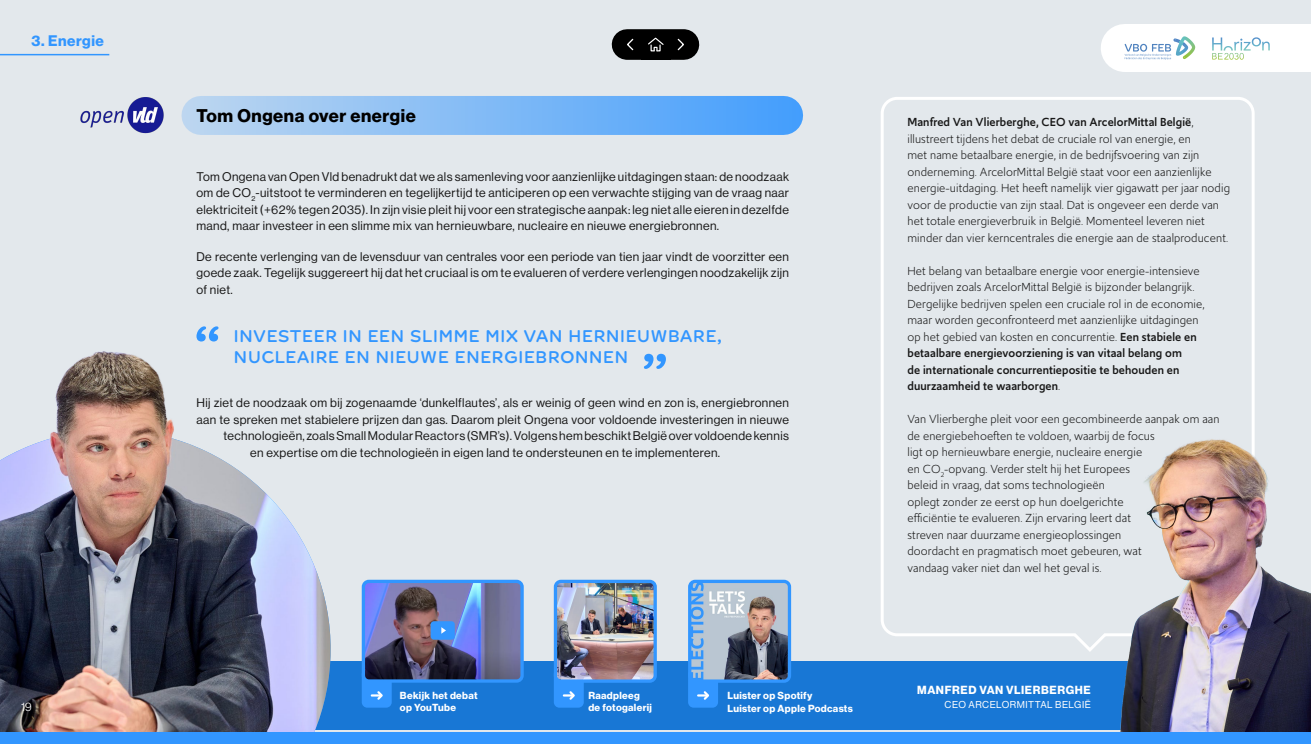
<style>
.page{position:relative;width:1311px;height:744px;background:#e3e8ec}
.page>*{position:absolute;margin:0;border:0;box-sizing:border-box;transform-origin:0 0}
.t1{font:500 18px/21px "Farm New";letter-spacing:.01em;color:#3296ff}
.t2{font:18px "N Haas Grotesk DS Pro 75 Bd";letter-spacing:.03em;color:#000}
.t3{font:15px "N Haas Grotesk DS Pro 75 Bd";letter-spacing:.035em;color:#3296ff}
.t4{font:12.3px/16.5px "Upgrade";letter-spacing:.01em;color:#171717}
.t5{font:12.3px/16.5px "N Haas Grotesk DS Pro 55 Rg";letter-spacing:.03em;color:#171717;text-align:justify}
.t6{font:12px "N Haas Grotesk DS Pro 45 Lt";color:#fff}
.t7{font:11.52px "N Haas Grotesk DS Pro 75 Bd";letter-spacing:.055em;color:#fff}
.t8{font:10.05px/11.5px "N Haas Grotesk DS Pro 75 Bd";letter-spacing:.03em;color:#fff}
.t9{font:9.81px "N Haas Grotesk DS Pro 55 Rg";letter-spacing:.05em;color:#fff}
.s1{font-weight:500}
</style>
<div class="page">
<div style="left:0;top:661px;width:1311px;height:68px;background:#1877d5"></div>
<img style="left:273px;top:501px;width:86px;height:231px">
<img style="left:80px;top:97px;width:84px;height:37px">
<img style="left:0;top:336px;width:273px;height:396px">
<div style="left:201px;top:96px;width:583px;height:39px;background:linear-gradient(to right,#bad5f0,#479ffc)"></div>
<svg style="left:881px;top:97px;width:374px;height:555px"></svg>
<img style="left:1113px;top:414px;width:198px;height:318px">
<svg style="left:197px;top:326px;width:22px;height:16px"></svg>
<svg style="left:644px;top:354px;width:22px;height:15px"></svg>
<div style="left:627px;top:29px;width:57px;height:31px;background:#000"></div>
<svg style="left:677px;top:38px;width:8px;height:13px"></svg>
<svg style="left:626px;top:38px;width:8px;height:13px"></svg>
<svg style="left:648px;top:37px;width:16px;height:15px"></svg>
<div style="left:1125px;top:24px;width:186px;height:48px;background:#fff"></div>
<svg style="left:1125px;top:36px;width:70px;height:24px"></svg>
<svg style="left:1212px;top:37px;width:58px;height:23px"></svg>
<div style="left:0;top:732px;width:1311px;height:12px;background:#3296ff"></div>
<hr style="left:0;top:54px;width:109px;height:1px;background:#3296ff">
<div style="left:362px;top:669px;width:30px;height:39px;background:#3296ff;border-radius:6px"></div>
<svg style="left:372px;top:691px;width:11px;height:9px"></svg>
<img style="left:366px;top:584px;width:154px;height:95px">
<div style="left:362px;top:580px;width:162px;height:103px;border:3px solid #3296ff;border-radius:6px"></div>
<div style="left:431px;top:621px;width:24px;height:19px;background:#3296ff;border-radius:3px"></div>
<svg style="left:441px;top:627px;width:5px;height:7px"></svg>
<div style="left:688px;top:669px;width:30px;height:39px;background:#3296ff;border-radius:6px"></div>
<svg style="left:698px;top:691px;width:11px;height:9px"></svg>
<img style="left:692px;top:584px;width:95px;height:95px">
<div style="left:688px;top:580px;width:103px;height:103px;border:3px solid #3296ff;border-radius:6px"></div>
<div style="left:554px;top:669px;width:30px;height:39px;background:#3296ff;border-radius:6px"></div>
<svg style="left:564px;top:691px;width:11px;height:9px"></svg>
<img style="left:558px;top:584px;width:95px;height:95px">
<div style="left:554px;top:580px;width:103px;height:103px;border:3px solid #3296ff;border-radius:6px"></div>
<p class="t3" style="left:32px;top:32px;width:74px">3. Energie</p>
<h1 class="t2" style="left:196px;top:105px;width:221px">Tom Ongena over energie</h1>
<p class="t5" style="left:196px;top:168px;width:594px">Tom Ongena van Open Vld benadrukt dat we als samenleving voor aanzienlijke uitdagingen staan: de noodzaak om de CO<sub>2</sub>-uitstoot te verminderen en tegelijkertijd te anticiperen op een verwachte stijging van de vraag naar elektriciteit (+62% tegen 2035). In zijn visie pleit hij voor een strategische aanpak: leg niet alle eieren in dezelfde mand, maar investeer in een slimme mix van hernieuwbare, nucleaire en nieuwe energiebronnen.</p>
<p class="t5" style="left:197px;top:248px;width:594px">De recente verlenging van de levensduur van centrales voor een periode van tien jaar vindt de voorzitter een goede zaak. Tegelijk suggereert hij dat het cruciaal is om te evalueren of verdere verlengingen noodzakelijk zijn of niet.</p>
<h1 class="t1" style="left:234px;top:325px;width:490px">INVESTEER IN EEN SLIMME MIX VAN HERNIEUWBARE,<br>NUCLEAIRE EN NIEUWE ENERGIEBRONNEN</h1>
<p class="t5" style="left:197px;top:395px;width:594px">Hij ziet de noodzaak om bij zogenaamde ‘dunkelflautes’, als er weinig of geen wind en zon is, energiebronnen</p>
<p class="t5" style="left:197px;top:411px;width:594px">aan te spreken met stabielere prijzen dan gas. Daarom pleit Ongena voor voldoende investeringen in nieuwe</p>
<p class="t5" style="left:224px;top:428px;width:567px">technologieën, zoals Small Modular Reactors (SMR’s). Volgens hem beschikt België over voldoende kennis</p>
<p class="t5" style="left:250px;top:444px;width:471px">en expertise om die technologieën in eigen land te ondersteunen en te implementeren.</p>
<p class="t8" style="left:400px;top:690px;width:79px">Bekijk het debat op YouTube</p>
<p class="t8" style="left:728px;top:689px;width:127px;line-height:13px">Luister op Spotify<br>Luister op Apple Podcasts</p>
<p class="t8" style="left:588px;top:690px;width:53px">Raadpleeg</p>
<p class="t6" style="left:21px;top:700px;width:12px">19</p>
<p class="t8" style="left:588px;top:702px;width:65px">de fotogalerij</p>
<p class="t4" style="left:908px;top:114px;width:324px"><span class="s1">Manfred Van Vlierberghe, CEO van ArcelorMittal België</span>, illustreert tijdens het debat de cruciale rol van energie, en<br>met name betaalbare energie, in de bedrijfsvoering van zijn onderneming. ArcelorMittal België staat voor een aanzienlijke energie-uitdaging. Het heeft namelijk vier gigawatt per jaar nodig voor de productie van zijn staal. Dat is ongeveer een derde van het totale energieverbruik in België. Momenteel leveren niet minder dan vier kerncentrales die energie aan de staalproducent.</p>
<p class="t4" style="left:908px;top:262px;width:299px">Het belang van betaalbare energie voor energie-intensieve bedrijven zoals ArcelorMittal België is bijzonder belangrijk.<br>Dergelijke bedrijven spelen een cruciale rol in de economie, maar worden geconfronteerd met aanzienlijke uitdagingen op het gebied van kosten en concurrentie. <span class="s1">Een stabiele en betaalbare energievoorziening is van vitaal belang om<br>de internationale concurrentiepositie te behouden en duurzaamheid te waarborgen</span>.</p>
<p class="t4" style="left:908px;top:411px;width:314px">Van Vlierberghe pleit voor een gecombineerde aanpak om aan de energiebehoeften te voldoen, waarbij de focus<br>ligt op hernieuwbare energie, nucleaire energie<br>en CO<sub>2</sub>-opvang. Verder stelt hij het Europees<br>beleid in vraag, dat soms technologieën<br>oplegt zonder ze eerst op hun doelgerichte<br>efficiëntie te evalueren. Zijn ervaring leert dat<br>streven naar duurzame energieoplossingen<br>doordacht en pragmatisch moet gebeuren, wat<br>vandaag vaker niet dan wel het geval is.</p>
<p class="t7" style="left:917px;top:683px;width:175px">MANFRED VAN VLIERBERGHE</p>
<p class="t9" style="left:945px;top:699px;width:148px">CEO ARCELORMITTAL BELGIË</p>
</div>
